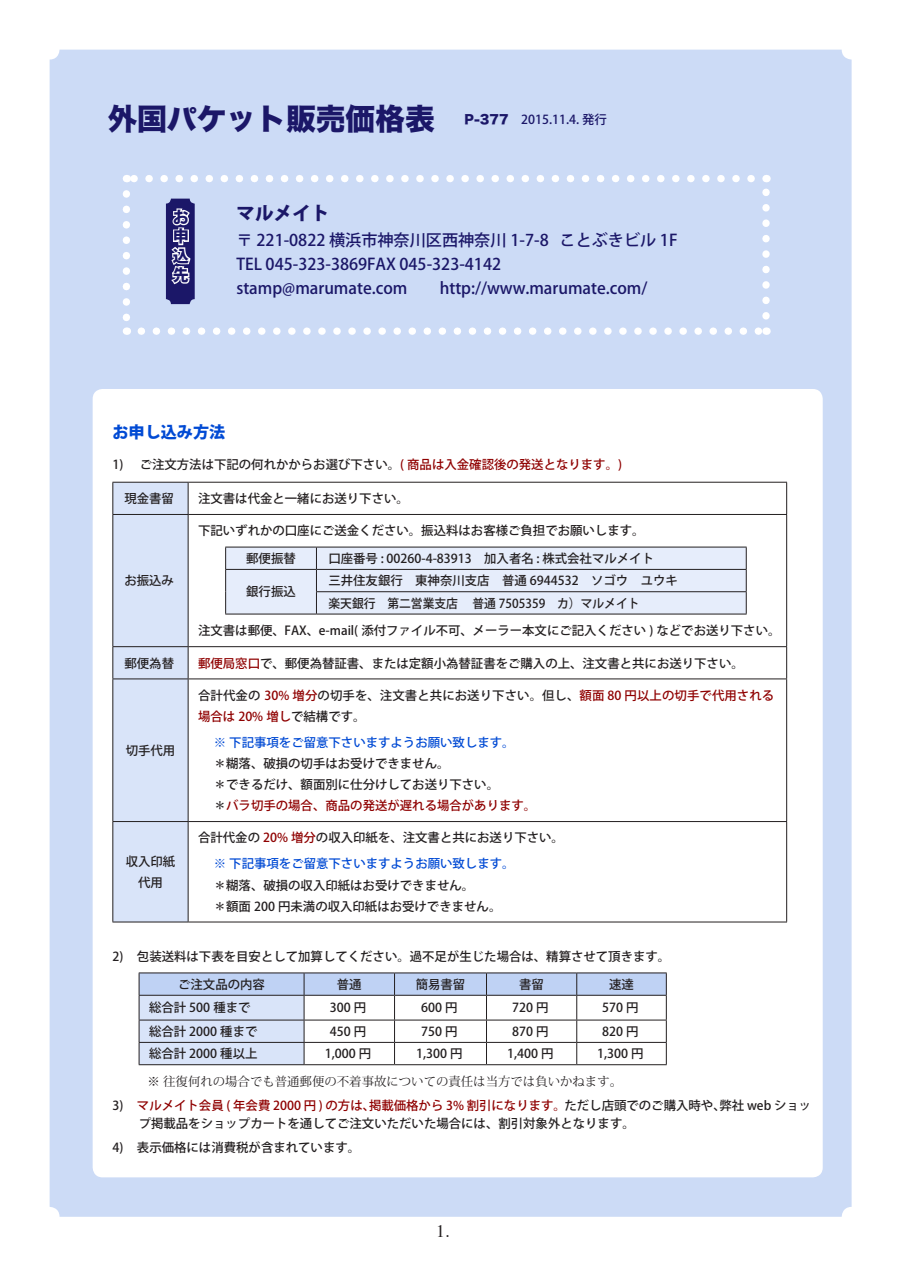
<style>
.page{position:relative;width:903px;height:1275px;background:#fff}
.page>*{position:absolute;margin:0;border:0;box-sizing:border-box;transform-origin:0 0}
.本文{font:29.75px "Hira Kaku Std W8";color:#1b1768}
.t1{font:800 18.55px "Koz Go Pro";color:#1b1768}
.t2{font:17.5px "Times";color:#231f20}
.t3{font:500 16.1px "Koz Go Pro";color:#1b1768}
.t4{font:800 16.1px "Koz Go Pro";color:#004ad4}
.t5{font:800 16.1px/19.4px "Koz Go Pro";color:#1b1768;text-align:justify}
.本文-2{font:500 12.42px/21px "Koz Go Pro";color:#231f20}
.本文-3{font:12.42px "Koz Min Pro";color:#231f20}
.本文-4{font:500 12.42px "Koz Go Pro";color:#1b1768}
.s1{font-family:"Hira Kaku Std W8";font-weight:400}
.s2{color:#8f0000}
.s3{color:#004ad4}
</style>
<div class="page">
<div style="left:50px;top:50px;width:801px;height:1167px;background:#ccdbf6;border-radius:10px"></div>
<svg style="left:141px;top:327px;width:617px;height:8px"></svg>
<svg style="left:134px;top:175px;width:617px;height:7px"></svg>
<svg style="left:123px;top:194px;width:7px;height:141px"></svg>
<svg style="left:762px;top:175px;width:8px;height:141px"></svg>
<div style="left:93px;top:389px;width:730px;height:788px;background:#fff;border-radius:10px"></div>
<div style="left:113px;top:483px;width:75px;height:439px;background:#d9e4f9"></div>
<hr style="left:112px;top:482px;width:76px;height:1px;background:#231f20">
<hr style="left:112px;top:483px;width:1px;height:31px;background:#231f20">
<hr style="left:188px;top:482px;width:599px;height:1px;background:#231f20">
<hr style="left:188px;top:483px;width:1px;height:31px;background:#231f20">
<hr style="left:786px;top:483px;width:1px;height:31px;background:#231f20">
<hr style="left:112px;top:514px;width:76px;height:1px;background:#231f20">
<hr style="left:112px;top:515px;width:1px;height:131px;background:#231f20">
<hr style="left:188px;top:514px;width:599px;height:1px;background:#231f20">
<hr style="left:188px;top:515px;width:1px;height:131px;background:#231f20">
<hr style="left:786px;top:515px;width:1px;height:131px;background:#231f20">
<hr style="left:112px;top:646px;width:76px;height:1px;background:#231f20">
<hr style="left:112px;top:647px;width:1px;height:31px;background:#231f20">
<hr style="left:188px;top:646px;width:599px;height:1px;background:#231f20">
<hr style="left:188px;top:647px;width:1px;height:31px;background:#231f20">
<hr style="left:786px;top:647px;width:1px;height:31px;background:#231f20">
<hr style="left:112px;top:678px;width:76px;height:1px;background:#231f20">
<hr style="left:112px;top:679px;width:1px;height:142px;background:#231f20">
<hr style="left:188px;top:678px;width:599px;height:1px;background:#231f20">
<hr style="left:188px;top:679px;width:1px;height:142px;background:#231f20">
<hr style="left:786px;top:679px;width:1px;height:142px;background:#231f20">
<hr style="left:112px;top:821px;width:76px;height:1px;background:#231f20">
<hr style="left:112px;top:822px;width:1px;height:100px;background:#231f20">
<hr style="left:188px;top:821px;width:599px;height:1px;background:#231f20">
<hr style="left:188px;top:822px;width:1px;height:100px;background:#231f20">
<hr style="left:786px;top:822px;width:1px;height:100px;background:#231f20">
<hr style="left:112px;top:922px;width:76px;height:1px;background:#231f20">
<hr style="left:188px;top:922px;width:599px;height:1px;background:#231f20">
<svg style="left:225px;top:547px;width:522px;height:67px;background:#dce3f0"></svg>
<hr style="left:225px;top:614px;width:91px;height:1px;background:#231f20">
<hr style="left:316px;top:614px;width:431px;height:1px;background:#231f20">
<hr style="left:139px;top:972px;width:165px;height:1px;background:#231f20">
<hr style="left:304px;top:972px;width:90px;height:1px;background:#231f20">
<hr style="left:394px;top:972px;width:92px;height:1px;background:#231f20">
<hr style="left:486px;top:972px;width:91px;height:1px;background:#231f20">
<hr style="left:577px;top:972px;width:90px;height:1px;background:#231f20">
<svg style="left:139px;top:973px;width:528px;height:91px"></svg>
<hr style="left:139px;top:1064px;width:165px;height:1px;background:#231f20">
<hr style="left:304px;top:1064px;width:90px;height:1px;background:#231f20">
<hr style="left:394px;top:1064px;width:92px;height:1px;background:#231f20">
<hr style="left:486px;top:1064px;width:91px;height:1px;background:#231f20">
<hr style="left:577px;top:1064px;width:90px;height:1px;background:#231f20">
<div style="left:166px;top:199px;width:29px;height:105px;background:#1b1768;border-radius:5px"></div>
<svg style="left:171px;top:208px;width:20px;height:77px"></svg>
<p class="本文" style="left:107px;top:103px;width:359px">外国パケット販売価格表　</p>
<p class="本文-4" style="left:465px;top:111px;width:144px"><span class="s1">P-377　</span>2015.11.4. 発行</p>
<p class="t5" style="left:173px;top:209px;width:17px">お申込先</p>
<p class="t1" style="left:236px;top:201px;width:95px">マルメイト</p>
<p class="t3" style="left:236px;top:229px;width:443px">〒 221-0822 横浜市神奈川区西神奈川 1-7-8 ことぶきビル 1F</p>
<p class="t3" style="left:236px;top:253px;width:266px">TEL 045-323-3869FAX 045-323-4142</p>
<p class="t3" style="left:236px;top:278px;width:412px">stamp@marumate.com　　http://www.marumate.com/</p>
<p class="t4" style="left:112px;top:422px;width:114px">お申し込み方法</p>
<p class="本文-2" style="left:112px;top:455px;width:511px">1) ご注文方法は下記の何れかからお選び下さい。<span class="s2">( 商品は入金確認後の発送となります。)</span></p>
<p class="本文-2" style="left:124px;top:489px;width:51px">現金書留</p>
<p class="本文-2" style="left:198px;top:489px;width:212px">注文書は代金と一緒にお送り下さい。</p>
<p class="本文-2" style="left:124px;top:571px;width:51px">お振込み</p>
<p class="本文-2" style="left:198px;top:521px;width:448px">下記いずれかの口座にご送金ください。振込料はお客様ご負担でお願いします。</p>
<p class="本文-2" style="left:246px;top:548px;width:51px">郵便振替</p>
<p class="本文-2" style="left:328px;top:548px;width:327px">口座番号 : 00260-4-83913 加入者名 : 株式会社マルメイト</p>
<p class="本文-2" style="left:246px;top:582px;width:51px">銀行振込</p>
<p class="本文-2" style="left:328px;top:570px;width:351px;line-height:22.4px">三井住友銀行　東神奈川支店　普通 6944532　ソゴウ　ユウキ楽天銀行　第二営業支店 　普通 7505359　カ）マルメイト</p>
<p class="本文-2" style="left:198px;top:621px;width:584px">注文書は郵便、FAX、e-mail( 添付ファイル不可、メーラー本文にご記入ください ) などでお送り下さい。</p>
<p class="本文-2" style="left:124px;top:653px;width:51px">郵便為替</p>
<p class="本文-2" style="left:198px;top:653px;width:547px"><span class="s2">郵便局窓口</span>で、郵便為替証書、または定額小為替証書をご購入の上、注文書と共にお送り下さい。</p>
<p class="本文-2" style="left:126px;top:740px;width:51px">切手代用</p>
<p class="本文-2" style="left:198px;top:685px;width:578px">合計代金の <span class="s2">30% 増分</span>の切手を、注文書と共にお送り下さい。但し、<span class="s2">額面 80 円以上の切手で代用される場合は 20% 増し</span>で結構です。</p>
<p class="本文-2" style="left:214px;top:732px;width:324px"><span class="s3">※ 下記事項をご留意下さいますようお願い致します。<br></span>＊糊落、破損の切手はお受けできません。<br>＊できるだけ、額面別に仕分けしてお送り下さい。<br>＊<span class="s2">バラ切手の場合、商品の発送が遅れる場合があります。</span></p>
<p class="本文-2" style="left:214px;top:825px;width:352px;line-height:26.1px;text-indent:-16px">合計代金の <span class="s2">20% 増分</span>の収入印紙を、注文書と共にお送り下さい。<span class="s3">※ 下記事項をご留意下さいますようお願い致します。</span></p>
<p class="本文-2" style="left:214px;top:875px;width:289px">＊糊落、破損の収入印紙はお受けできません。<br>＊額面 200 円未満の収入印紙はお受けできません。</p>
<p class="本文-2" style="left:112px;top:947px;width:559px">2) 包装送料は下表を目安として加算してください。過不足が生じた場合は、精算させて頂きます。</p>
<p class="本文-2" style="left:178px;top:974px;width:88px">ご注文品の内容</p>
<p class="本文-2" style="left:337px;top:974px;width:26px">普通</p>
<p class="本文-2" style="left:416px;top:974px;width:51px">簡易書留</p>
<p class="本文-2" style="left:519px;top:974px;width:26px">書留</p>
<p class="本文-2" style="left:609px;top:974px;width:26px">速達</p>
<p class="本文-2" style="left:149px;top:998px;width:103px">総合計 500 種まで</p>
<p class="本文-2" style="left:330px;top:998px;width:38px">300 円</p>
<p class="本文-2" style="left:421px;top:998px;width:38px">600 円</p>
<p class="本文-2" style="left:512px;top:998px;width:38px">720 円</p>
<p class="本文-2" style="left:602px;top:998px;width:38px">570 円</p>
<p class="本文-2" style="left:149px;top:1021px;width:110px">総合計 2000 種まで</p>
<p class="本文-2" style="left:330px;top:1021px;width:38px">450 円</p>
<p class="本文-2" style="left:421px;top:1021px;width:38px">750 円</p>
<p class="本文-2" style="left:512px;top:1021px;width:38px">870 円</p>
<p class="本文-2" style="left:602px;top:1021px;width:38px">820 円</p>
<p class="本文-2" style="left:149px;top:1044px;width:110px">総合計 2000 種以上</p>
<p class="本文-2" style="left:325px;top:1044px;width:48px">1,000 円</p>
<p class="本文-2" style="left:416px;top:1044px;width:48px">1,300 円</p>
<p class="本文-2" style="left:507px;top:1044px;width:48px">1,400 円</p>
<p class="本文-2" style="left:597px;top:1044px;width:48px">1,300 円</p>
<p class="本文-3" style="left:147px;top:1072px;width:476px">※ 往復何れの場合でも普通郵便の不着事故についての責任は当方では負いかねます。</p>
<p class="本文-2" style="left:139px;top:1096px;width:674px;line-height:18.6px;text-indent:-26px">3) <span class="s2">マルメイト会員 ( 年会費 2000 円 ) の方は、掲載価格から 3% 割引になります。</span>ただし店頭でのご購入時や、弊社 web ショップ掲載品をショップカートを通してご注文いただいた場合には、割引対象外となります。</p>
<p class="本文-2" style="left:112px;top:1137px;width:249px">4) 表示価格には消費税が含まれています。</p>
<p class="本文-2" style="left:126px;top:851px;width:51px;text-align:center">収入印紙代用</p>
<p class="t2" style="left:436px;top:1215px;width:15px">1.</p>
</div>
